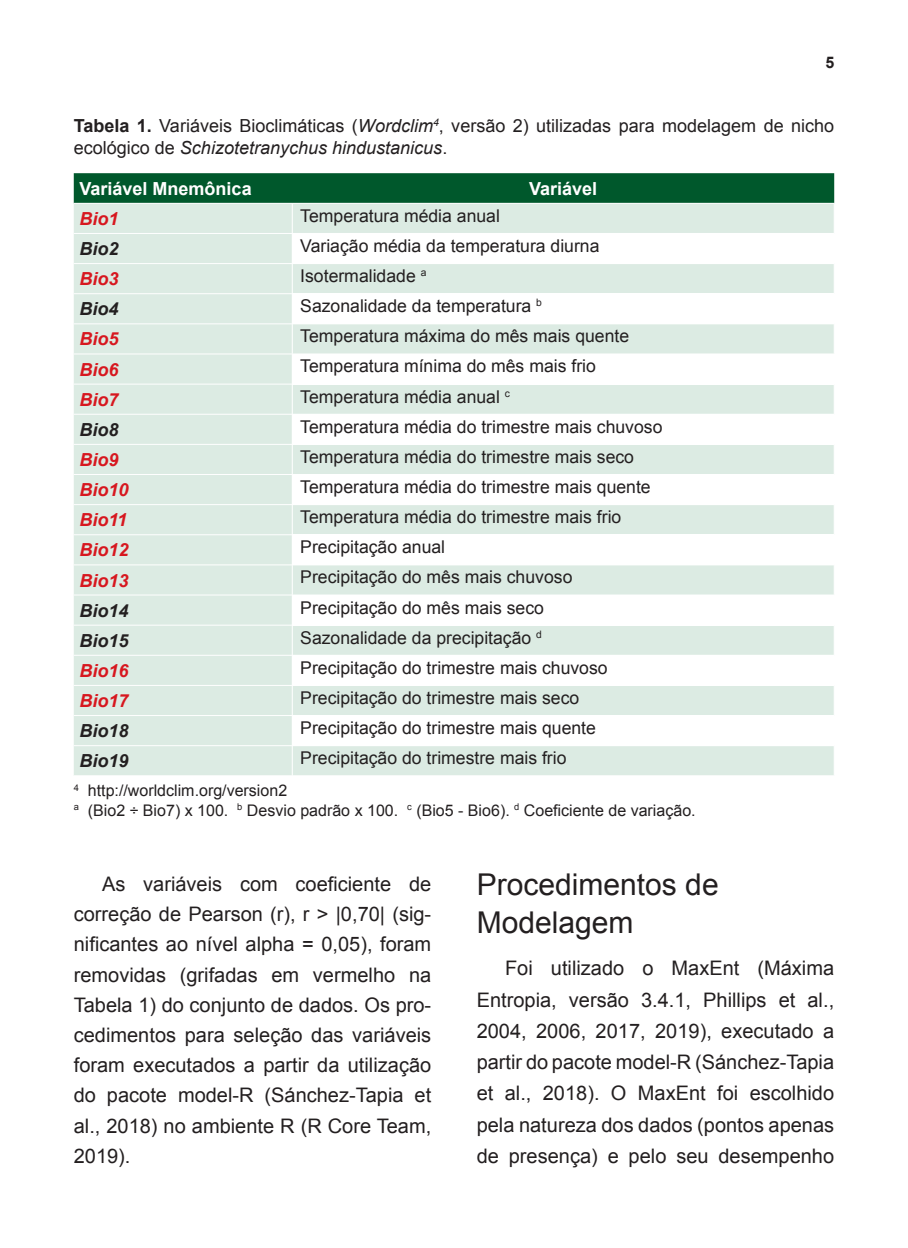
<style>
.page{position:relative;width:908px;height:1248px;background:#fff}
.page>*{position:absolute;margin:0;border:0;box-sizing:border-box;transform-origin:0 0}
.t1{font:30px/37.2px "Arial";color:#231f20}
.t2{font:20px/30.2px "Arial";color:#231f20;text-align:justify}
.t3{font:18px/21.6px "Arial";color:#231f20}
.t4{font:italic 700 18px "Arial";color:#d7171f}
.t5{font:italic 700 18px "Arial";color:#231f20}
.t6{font:700 18px "Arial";color:#fff}
.t7{font:17.6px "Arial";color:#231f20}
.t8{font:16px/19.2px "Arial";color:#231f20}
.t9{font:700 16px "Arial";color:#231f20}
.s1{font-weight:700}
.s2{font-style:italic}
</style>
<div class="page">
<div style="left:74px;top:173px;width:759px;height:30px;background:#00582c"></div>
<div style="left:74px;top:204px;width:218px;height:571px;background:#dcebe3"></div>
<div style="left:293px;top:204px;width:540px;height:571px;background:#dcebe3"></div>
<div style="left:292px;top:233px;width:541px;height:30px;background:#fff"></div>
<div style="left:292px;top:294px;width:541px;height:30px;background:#fff"></div>
<div style="left:292px;top:354px;width:541px;height:30px;background:#fff"></div>
<div style="left:292px;top:414px;width:541px;height:30px;background:#fff"></div>
<div style="left:292px;top:474px;width:541px;height:30px;background:#fff"></div>
<div style="left:292px;top:534px;width:541px;height:31px;background:#fff"></div>
<div style="left:292px;top:595px;width:541px;height:30px;background:#fff"></div>
<div style="left:292px;top:655px;width:541px;height:30px;background:#fff"></div>
<div style="left:292px;top:715px;width:541px;height:30px;background:#fff"></div>
<hr style="left:74px;top:233px;width:218px;height:1px;background:#fff">
<hr style="left:74px;top:263px;width:218px;height:1px;background:#fff">
<hr style="left:74px;top:293px;width:218px;height:1px;background:#fff">
<hr style="left:74px;top:323px;width:218px;height:1px;background:#fff">
<hr style="left:74px;top:353px;width:218px;height:1px;background:#fff">
<hr style="left:74px;top:383px;width:218px;height:1px;background:#fff">
<hr style="left:74px;top:413px;width:218px;height:1px;background:#fff">
<hr style="left:74px;top:444px;width:218px;height:1px;background:#fff">
<hr style="left:74px;top:474px;width:218px;height:1px;background:#fff">
<hr style="left:74px;top:504px;width:218px;height:1px;background:#fff">
<hr style="left:74px;top:534px;width:218px;height:1px;background:#fff">
<hr style="left:74px;top:564px;width:218px;height:1px;background:#fff">
<hr style="left:74px;top:594px;width:218px;height:1px;background:#fff">
<hr style="left:74px;top:624px;width:218px;height:1px;background:#fff">
<hr style="left:74px;top:654px;width:218px;height:1px;background:#fff">
<hr style="left:74px;top:685px;width:218px;height:1px;background:#fff">
<hr style="left:74px;top:715px;width:218px;height:1px;background:#fff">
<hr style="left:74px;top:745px;width:218px;height:1px;background:#fff">
<hr style="left:292px;top:263px;width:542px;height:1px;background:#fff">
<hr style="left:292px;top:293px;width:542px;height:1px;background:#fff">
<svg style="left:833px;top:264px;width:1px;height:29px"></svg>
<hr style="left:292px;top:353px;width:542px;height:1px;background:#fff">
<hr style="left:292px;top:384px;width:542px;height:1px;background:#fff">
<hr style="left:292px;top:444px;width:542px;height:1px;background:#fff">
<hr style="left:292px;top:504px;width:542px;height:1px;background:#fff">
<svg style="left:833px;top:505px;width:1px;height:89px"></svg>
<hr style="left:292px;top:594px;width:542px;height:1px;background:#fff">
<hr style="left:292px;top:685px;width:542px;height:1px;background:#fff">
<hr style="left:292px;top:745px;width:542px;height:1px;background:#fff">
<p class="t9" style="left:825px;top:51px;width:10px">5</p>
<p class="t3" style="left:74px;top:115px;width:761px"><span class="s1">Tabela 1.</span> Variáveis Bioclimáticas (<span class="s2">Wordclim</span><sup>4</sup>, versão 2) utilizadas para modelagem de nicho ecológico de <span class="s2">Schizotetranychus hindustanicus</span>.</p>
<p class="t6" style="left:79px;top:176px;width:174px">Variável Mnemônica</p>
<p class="t6" style="left:529px;top:176px;width:70px">Variável</p>
<p class="t4" style="left:79px;top:206px;width:41px">Bio1</p>
<p class="t7" style="left:300px;top:203px;width:201px">Temperatura média anual</p>
<p class="t5" style="left:79px;top:237px;width:41px">Bio2</p>
<p class="t7" style="left:300px;top:233px;width:301px">Variação média da temperatura diurna</p>
<p class="t4" style="left:79px;top:267px;width:41px">Bio3</p>
<p class="t7" style="left:300px;top:264px;width:128px">Isotermalidade <sup>a</sup></p>
<p class="t5" style="left:79px;top:297px;width:41px">Bio4</p>
<p class="t7" style="left:300px;top:294px;width:243px">Sazonalidade da temperatura <sup>b</sup></p>
<p class="t4" style="left:79px;top:327px;width:41px">Bio5</p>
<p class="t7" style="left:300px;top:324px;width:330px">Temperatura máxima do mês mais quente</p>
<p class="t4" style="left:79px;top:357px;width:41px">Bio6</p>
<p class="t7" style="left:300px;top:354px;width:297px">Temperatura mínima do mês mais frio</p>
<p class="t4" style="left:79px;top:387px;width:41px">Bio7</p>
<p class="t7" style="left:300px;top:384px;width:211px">Temperatura média anual <sup>c</sup></p>
<p class="t5" style="left:79px;top:417px;width:41px">Bio8</p>
<p class="t7" style="left:300px;top:414px;width:363px">Temperatura média do trimestre mais chuvoso</p>
<p class="t4" style="left:79px;top:447px;width:41px">Bio9</p>
<p class="t7" style="left:300px;top:444px;width:335px">Temperatura média do trimestre mais seco</p>
<p class="t4" style="left:79px;top:478px;width:51px">Bio10</p>
<p class="t7" style="left:300px;top:474px;width:352px">Temperatura média do trimestre mais quente</p>
<p class="t4" style="left:79px;top:508px;width:49px">Bio11</p>
<p class="t7" style="left:300px;top:504px;width:322px">Temperatura média do trimestre mais frio</p>
<p class="t4" style="left:79px;top:538px;width:51px">Bio12</p>
<p class="t7" style="left:300px;top:535px;width:146px">Precipitação anual</p>
<p class="t4" style="left:79px;top:568px;width:51px">Bio13</p>
<p class="t7" style="left:300px;top:565px;width:273px">Precipitação do mês mais chuvoso</p>
<p class="t5" style="left:79px;top:598px;width:51px">Bio14</p>
<p class="t7" style="left:300px;top:595px;width:245px">Precipitação do mês mais seco</p>
<p class="t5" style="left:79px;top:628px;width:51px">Bio15</p>
<p class="t7" style="left:300px;top:625px;width:243px">Sazonalidade da precipitação <sup>d</sup></p>
<p class="t4" style="left:79px;top:658px;width:51px">Bio16</p>
<p class="t7" style="left:300px;top:655px;width:309px">Precipitação do trimestre mais chuvoso</p>
<p class="t4" style="left:79px;top:688px;width:51px">Bio17</p>
<p class="t7" style="left:300px;top:685px;width:280px">Precipitação do trimestre mais seco</p>
<p class="t5" style="left:79px;top:718px;width:51px">Bio18</p>
<p class="t7" style="left:300px;top:715px;width:297px">Precipitação do trimestre mais quente</p>
<p class="t5" style="left:79px;top:749px;width:51px">Bio19</p>
<p class="t7" style="left:300px;top:745px;width:268px">Precipitação do trimestre mais frio</p>
<p class="t8" style="left:74px;top:781px;width:623px"><sup>4</sup> http://worldclim.org/version2<br><sup>a</sup> (Bio2 ÷ Bio7) x 100. <sup>b</sup> Desvio padrão x 100. <sup>c</sup> (Bio5 - Bio6). <sup>d</sup> Coeficiente de variação.</p>
<p class="t2" style="left:74px;top:868px;width:359px;text-indent:28px">As variáveis com coeficiente de correção de Pearson (r), r &gt; |0,70| (sig&shy;nificantes ao nível alpha = 0,05), foram removidas (grifadas em vermelho na Tabela 1) do conjunto de dados. Os pro&shy;cedimentos para seleção das variáveis foram executados a partir da utilização do pacote model-R (Sánchez-Tapia et al., 2018) no ambiente R (R Core Team, 2019).</p>
<h1 class="t1" style="left:476px;top:866px;width:243px">Procedimentos de<br>Modelagem</h1>
<p class="t2" style="left:476px;top:952px;width:359px;line-height:31.2px;text-indent:28px">Foi utilizado o MaxEnt (Máxima Entropia, versão 3.4.1, Phillips et al., 2004, 2006, 2017, 2019), executado a partir do pacote model-R (Sánchez-Tapia et al., 2018). O MaxEnt foi escolhido pela natureza dos dados (pontos apenas de presença) e pelo seu desempenho</p>
</div>
